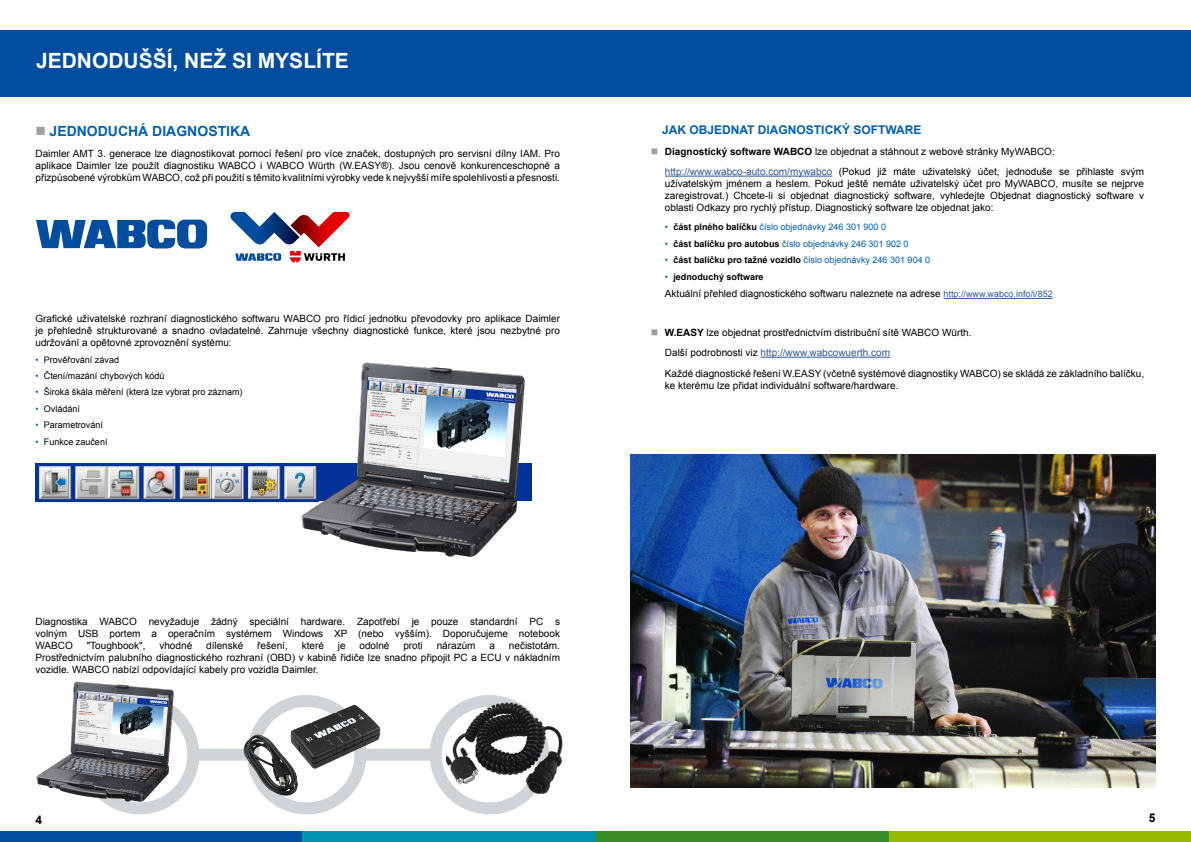
<style>
.page{position:relative;width:1191px;height:842px;background:#fff}
.page>*{position:absolute;margin:0;border:0;box-sizing:border-box;transform-origin:0 0}
.t1{font:700 21px "Arial";color:#fff}
.t2{font:700 14px "Arial";color:#0060ae}
.t3{font:700 12px "Arial";color:#0060ae}
.t4{font:700 12px "Arial";color:#000}
.t5{font:10px/12px "Arial";color:#000;text-align:justify}
.t6{font:9px "Arial";color:#0060ae}
.t7{font:9px "Arial";color:#000}
.t8{font:700 9px "Arial";color:#000}
.s1{color:#0060ae}
.s2{font-weight:700}
.s3{color:#30589b}
.s4{font-weight:700;color:#000}
.s5{font-weight:400;color:#0060ae}
.s6{font-size:9px;color:#30589b}
</style>
<div class="page">
<div style="left:0;top:831px;width:302px;height:11px;background:#004d9f"></div>
<div style="left:302px;top:831px;width:293px;height:11px;background:#0093b1"></div>
<div style="left:595px;top:831px;width:294px;height:11px;background:#3b8e27"></div>
<div style="left:889px;top:831px;width:302px;height:11px;background:#98ba00"></div>
<div style="left:0;top:30px;width:1191px;height:66px;background:#004d9f"></div>
<svg style="left:36px;top:220px;width:171px;height:29px"></svg>
<svg style="left:230px;top:212px;width:120px;height:51px"></svg>
<img style="left:35px;top:464px;width:264px;height:37px">
<div style="left:194px;top:749px;width:241px;height:12px;background:#d0d4d7"></div>
<svg style="left:86px;top:701px;width:107px;height:107px"></svg>
<div style="left:80px;top:695px;width:119px;height:119px;border:12px solid #d0d4d7;border-radius:50%"></div>
<div style="left:247px;top:695px;width:119px;height:119px;border:12px solid #d0d4d7;border-radius:50%"></div>
<svg style="left:436px;top:701px;width:107px;height:107px"></svg>
<div style="left:430px;top:695px;width:119px;height:119px;border:12px solid #d0d4d7;border-radius:50%"></div>
<img style="left:228px;top:699px;width:174px;height:103px">
<img style="left:446px;top:702px;width:117px;height:96px">
<img style="left:36px;top:681px;width:139px;height:121px">
<img style="left:299px;top:362px;width:227px;height:195px">
<img style="left:631px;top:455px;width:524px;height:333px">
<hr style="left:665px;top:176px;width:167px;height:1px;background:#30589b">
<hr style="left:943px;top:298px;width:109px;height:1px;background:#30589b">
<hr style="left:760px;top:357px;width:130px;height:1px;background:#30589b">
<h1 class="t1" style="left:36px;top:47px;width:314px">JEDNODUŠŠÍ, NEŽ SI MYSLÍTE</h1>
<h2 class="t2" style="left:50px;top:122px;width:202px">JEDNODUCHÁ DIAGNOSTIKA</h2>
<p class="t5" style="left:35px;top:147px;width:526px">Daimler AMT 3. generace lze diagnostikovat pomocí řešení pro více značek, dostupných pro servisní dílny IAM. Pro aplikace Daimler lze použít diagnostiku WABCO i WABCO Würth (W.EASY®). Jsou cenově konkurenceschopné a přizpůsobené výrobkům WABCO, což při použití s těmito kvalitními výrobky vede k nejvyšší míře spolehlivosti a přesnosti.</p>
<p class="t5" style="left:35px;top:313px;width:526px">Grafické uživatelské rozhraní diagnostického softwaru WABCO pro řídicí jednotku převodovky pro aplikace Daimler je přehledně strukturované a snadno ovladatelné. Zahrnuje všechny diagnostické funkce, které jsou nezbytné pro udržování a opětovné zprovoznění systému:</p>
<p class="t7" style="left:35px;top:353px;width:85px"><span class="s1">•</span> Prověřování závad</p>
<p class="t7" style="left:35px;top:370px;width:131px"><span class="s1">•</span> Čtení/mazání chybových kódů</p>
<p class="t7" style="left:35px;top:386px;width:209px"><span class="s1">•</span> Široká škála měření (která lze vybrat pro záznam)</p>
<p class="t7" style="left:35px;top:403px;width:46px"><span class="s1">•</span> Ovládání</p>
<p class="t7" style="left:35px;top:419px;width:69px"><span class="s1">•</span> Parametrování</p>
<p class="t7" style="left:35px;top:436px;width:74px"><span class="s1">•</span> Funkce zaučení</p>
<p class="t5" style="left:35px;top:615px;width:526px">Diagnostika WABCO nevyžaduje žádný speciální hardware. Zapotřebí je pouze standardní PC s volným USB portem a operačním systémem Windows XP (nebo vyšším). Doporučujeme notebook WABCO</p>
<p class="t5" style="left:87px;top:639px;width:60px">"Toughbook",</p>
<p class="t5" style="left:159px;top:639px;width:34px">vhodné</p>
<p class="t5" style="left:206px;top:639px;width:39px">dílenské</p>
<p class="t5" style="left:257px;top:639px;width:32px">řešení,</p>
<p class="t5" style="left:302px;top:639px;width:24px">které</p>
<p class="t5" style="left:338px;top:639px;width:9px">je</p>
<p class="t5" style="left:359px;top:639px;width:32px">odolné</p>
<p class="t5" style="left:403px;top:639px;width:21px">proti</p>
<p class="t5" style="left:437px;top:639px;width:40px">nárazům</p>
<p class="t5" style="left:489px;top:639px;width:7px">a</p>
<p class="t5" style="left:35px;top:639px;width:526px;text-indent:473px">nečistotám.<br>Prostřednictvím palubního diagnostického rozhraní (OBD) v kabině řidiče lze snadno připojit PC a ECU v nákladním vozidle. WABCO nabízí odpovídající kabely pro vozidla Daimler.</p>
<p class="t3" style="left:662px;top:122px;width:261px">JAK OBJEDNAT DIAGNOSTICKÝ SOFTWARE</p>
<p class="t5" style="left:665px;top:141px;width:481px;line-height:20.5px"><span class="s2">Diagnostický software WABCO</span> lze objednat a stáhnout z webové stránky MyWABCO: <span class="s3">http://www.wabco-auto.com/mywabco</span> (Pokud již máte uživatelský účet, jednoduše se přihlaste svým</p>
<p class="t5" style="left:665px;top:178px;width:481px">uživatelským jménem a heslem. Pokud ještě nemáte uživatelský účet pro MyWABCO, musíte se nejprve zaregistrovat.) Chcete-li si objednat diagnostický software, vyhledejte Objednat diagnostický software v oblasti Odkazy pro rychlý přístup. Diagnostický software lze objednat jako:</p>
<p class="t6" style="left:665px;top:221px;width:223px">• <span class="s4">část plného balíčku</span> číslo objednávky 246 301 900 0</p>
<p class="t6" style="left:665px;top:238px;width:245px">• <span class="s4">část balíčku pro autobus</span> číslo objednávky 246 301 902 0</p>
<p class="t6" style="left:665px;top:254px;width:267px">• <span class="s4">část balíčku pro tažné vozidlo</span> číslo objednávky 246 301 904 0</p>
<p class="t8" style="left:665px;top:271px;width:100px"><span class="s5">•</span> jednoduchý software</p>
<p class="t5" style="left:665px;top:288px;width:389px">Aktuální přehled diagnostického softwaru naleznete na adrese <span class="s6">http://www.wabco.info/i/852</span></p>
<p class="t5" style="left:665px;top:322px;width:481px;line-height:20.5px;text-align:left"><span class="s2">W.EASY</span> lze objednat prostřednictvím distribuční sítě WABCO Würth.<br>Další podrobnosti viz <span class="s3">http://www.wabcowuerth.com<br></span>Každé diagnostické řešení W.EASY (včetně systémové diagnostiky WABCO) se skládá ze základního balíčku,</p>
<p class="t5" style="left:665px;top:379px;width:235px">ke kterému lze přidat individuální software/hardware.</p>
<p class="t4" style="left:35px;top:811px;width:8px">4</p>
<p class="t4" style="left:1148px;top:810px;width:8px">5</p>
</div>
